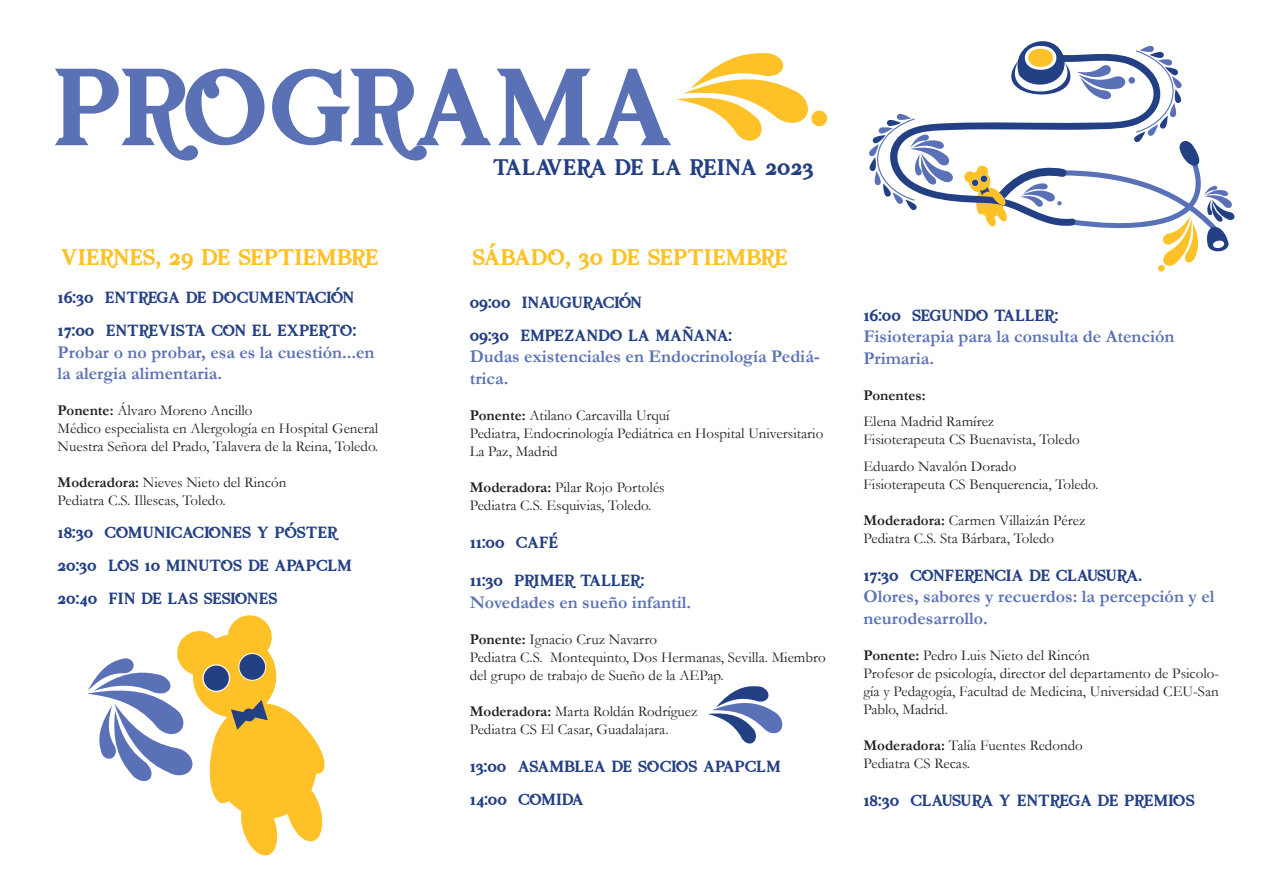
<style>
.page{position:relative;width:1263px;height:893px;background:#fff}
.page>*{position:absolute;margin:0;border:0;box-sizing:border-box;transform-origin:0 0}
.t1{font:900 151.95px "Prestissimo Classy Serif";letter-spacing:-.02em;color:#5a71b6}
.t2{font:900 31.5px "Prestissimo Classy Serif";color:#fec126}
.t3{font:900 31.35px "Prestissimo Classy Serif";color:#244084}
.t4{font:900 22.5px/33px "Prestissimo Classy Serif";color:#244084}
.t5{font:700 18px/21.6px "Garamond";color:#5a71b7}
.t6{font:15px/18px "Garamond";color:#231f20}
.t7{font:700 15px "Garamond";color:#231f20}
.s1{font-weight:700}
</style>
<div class="page">
<svg style="left:708px;top:686px;width:75px;height:58px"></svg>
<div style="left:1158px;top:265px;width:7px;height:7px;background:#fec128;border-radius:50%"></div>
<svg style="left:869px;top:114px;width:84px;height:97px"></svg>
<svg style="left:963px;top:41px;width:271px;height:226px"></svg>
<svg style="left:87px;top:615px;width:238px;height:241px"></svg>
<svg style="left:676px;top:53px;width:151px;height:88px"></svg>
<h1 class="t1" style="left:52px;top:26px;width:623px">PROGRAMA</h1>
<h3 class="t3" style="left:493px;top:151px;width:322px">TALAVERA DE LA REINA 2023</h3>
<h2 class="t2" style="left:61px;top:240px;width:319px">VIERNES, 29 DE SEPTIEMBRE</h2>
<h2 class="t2" style="left:473px;top:240px;width:317px">SÁBADO, 30 DE SEPTIEMBRE</h2>
<h3 class="t4" style="left:58px;top:280px;width:300px">16:30 ENTREGA DE DOCUMENTACIÓN<br>17:00 ENTREVISTA CON EL EXPERTO:</h3>
<p class="t5" style="left:58px;top:341px;width:318px">Probar o no probar, esa es la cuestión...en la alergia alimentaria.</p>
<p class="t6" style="left:58px;top:401px;width:322px"><span class="s1">Ponente:</span> Álvaro Moreno Ancillo<br>Médico especialista en Alergología en Hospital General<br>Nuestra Señora del Prado, Talavera de la Reina, Toledo.</p>
<p class="t6" style="left:58px;top:473px;width:230px"><span class="s1">Moderadora:</span> Nieves Nieto del Rincón<br>Pediatra C.S. Illescas, Toledo.</p>
<h3 class="t4" style="left:58px;top:516px;width:296px">18:30 COMUNICACIONES Y PÓSTER<br>20:30 LOS 10 MINUTOS DE APAPCLM<br>20:40 FIN DE LAS SESIONES</h3>
<h3 class="t4" style="left:470px;top:285px;width:264px">09:00 INAUGURACIÓN<br>09:30 EMPEZANDO LA MAÑANA:</h3>
<p class="t5" style="left:470px;top:346px;width:352px">Dudas existenciales en Endocrinología Pediá&shy;trica.</p>
<p class="t6" style="left:470px;top:406px;width:355px"><span class="s1">Ponente:</span> Atilano Carcavilla Urquí<br>Pediatra, Endocrinología Pediátrica en Hospital Universitario<br>La Paz, Madrid</p>
<p class="t6" style="left:470px;top:478px;width:196px"><span class="s1">Moderadora:</span> Pilar Rojo Portolés<br>Pediatra C.S. Esquivias, Toledo.</p>
<h3 class="t4" style="left:470px;top:523px;width:176px;line-height:38.1px">11:00 CAFÉ<br>11:30 PRIMER TALLER:</h3>
<p class="t5" style="left:470px;top:591px;width:223px">Novedades en sueño infantil.</p>
<p class="t6" style="left:470px;top:630px;width:358px"><span class="s1">Ponente:</span> Ignacio Cruz Navarro<br>Pediatra C.S. Montequinto, Dos Hermanas, Sevilla. Miembro del grupo de trabajo de Sueño de la AEPap.</p>
<p class="t6" style="left:470px;top:702px;width:229px"><span class="s1">Moderadora:</span> Marta Roldán Rodríguez<br>Pediatra CS El Casar, Guadalajara.</p>
<h3 class="t4" style="left:470px;top:749px;width:312px">13:00 ASAMBLEA DE SOCIOS APAPCLM<br>14:00 COMIDA</h3>
<h3 class="t4" style="left:863px;top:298px;width:196px">16:00 SEGUNDO TALLER:</h3>
<p class="t5" style="left:863px;top:326px;width:312px">Fisioterapia para la consulta de Atención<br>Primaria.</p>
<p class="t7" style="left:863px;top:385px;width:64px">Ponentes:</p>
<p class="t6" style="left:863px;top:411px;width:218px">Elena Madrid Ramírez<br>Fisioterapeuta CS Buenavista, Toledo</p>
<p class="t6" style="left:863px;top:456px;width:236px">Eduardo Navalón Dorado<br>Fisioterapeuta CS Benquerencia, Toledo.</p>
<p class="t6" style="left:863px;top:510px;width:223px"><span class="s1">Moderadora:</span> Carmen Villaizán Pérez<br>Pediatra C.S. Sta Bárbara, Toledo</p>
<h3 class="t4" style="left:863px;top:558px;width:280px">17:30 CONFERENCIA DE CLAUSURA.</h3>
<p class="t5" style="left:863px;top:586px;width:353px">Olores, sabores y recuerdos: la percepción y el neurodesarrollo.</p>
<p class="t6" style="left:863px;top:646px;width:357px"><span class="s1">Ponente:</span> Pedro Luis Nieto del Rincón<br>Profesor de psicología, director del departamento de Psicolo&shy;gía y Pedagogía, Facultad de Medicina, Universidad CEU-San Pablo, Madrid.</p>
<p class="t6" style="left:863px;top:736px;width:221px"><span class="s1">Moderadora:</span> Talía Fuentes Redondo<br>Pediatra CS Recas.</p>
<h3 class="t4" style="left:863px;top:783px;width:333px">18:30 CLAUSURA Y ENTREGA DE PREMIOS</h3>
</div>
